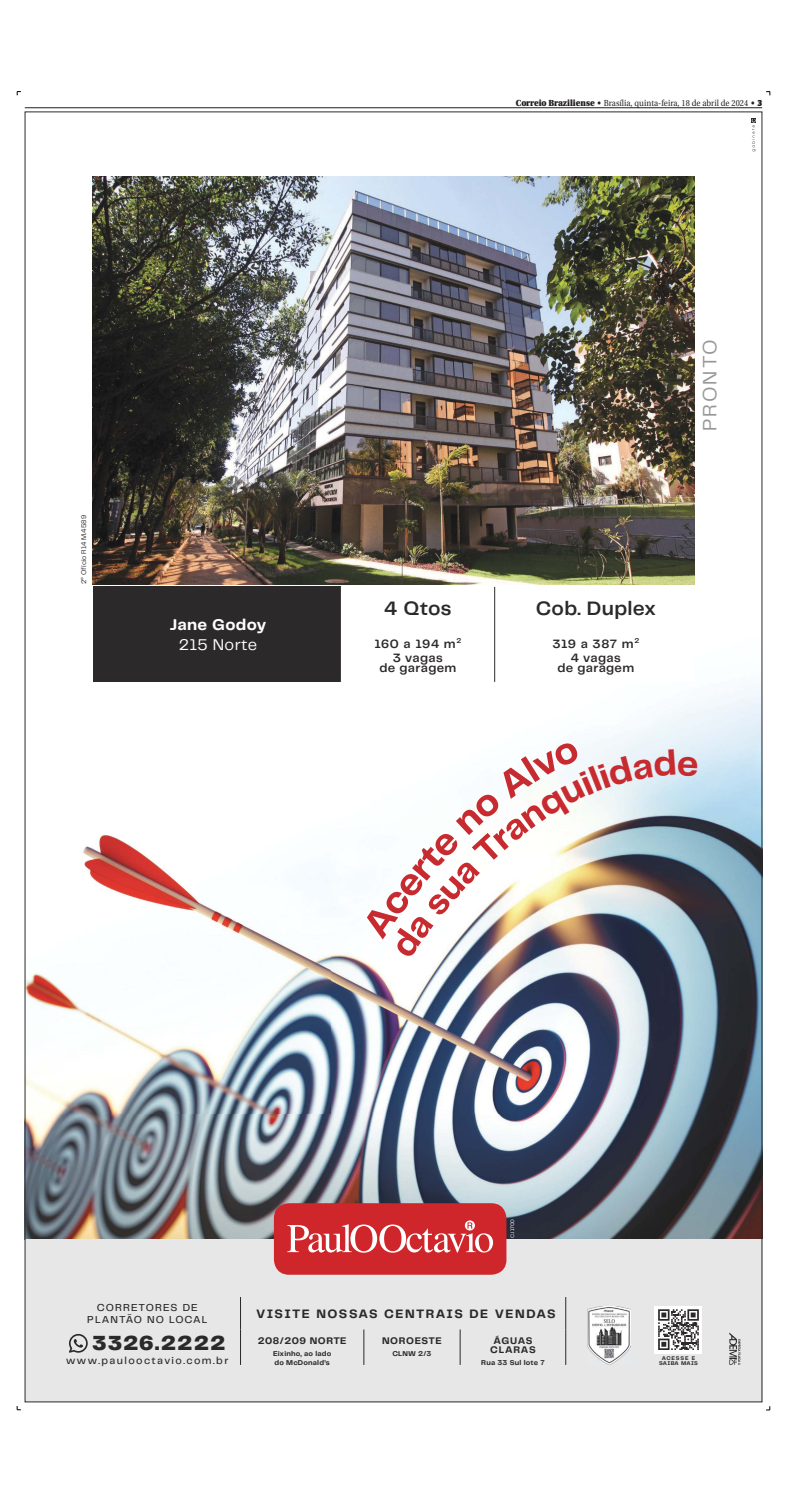
<style>
.page{position:relative;width:787px;height:1489px;background:#fff}
.page>*{position:absolute;margin:0;border:0;box-sizing:border-box;transform-origin:0 0}
.t1{font:900 21.26px "Telegraf";letter-spacing:.05em;color:#2c292a}
.t2{font:600 20.21px "Telegraf";letter-spacing:.01em;color:#2c292a}
.t3{font:20.12px "Telegraf";letter-spacing:.095em;color:#959799}
.t4{font:700 16.19px "Telegraf";letter-spacing:.02em;color:#fff}
.t5{font:16.19px "Telegraf";letter-spacing:.02em;color:#fff}
.t6{font:700 12.69px "Telegraf";letter-spacing:.11em;color:#2c292a}
.t7{font:600 12.6px/14.3px "Telegraf";letter-spacing:.035em;color:#2c292a;text-align:center}
.t8{font:500 10.59px "Telegraf";letter-spacing:.13em;color:#2c292a}
.t9{font:500 10.5px/11.3px "Telegraf";letter-spacing:.1em;color:#2c292a;text-align:center}
.t10{font:700 9.97px "Telegraf";letter-spacing:.055em;color:#2c292a}
.t11{font:700 9.97px/9.2px "Telegraf";letter-spacing:.075em;color:#2c292a;text-align:center}
.t12{font:8.75px "Utopia";letter-spacing:.005em;color:#231f20;scale:.9 1}
.t13{font:700 7.26px/9.2px "Telegraf";letter-spacing:.025em;color:#2c292a}
.t14{font:7px "Telegraf";letter-spacing:.005em;color:#2c292a}
.t15{font:700 5.6px/5.3px "Telegraf";letter-spacing:.065em;color:#2c292a;text-align:center}
.t16{font:5.34px "Telegraf";letter-spacing:-.065em;color:#fff}
.s1{font-weight:900}
.s2{font-family:"Ronnia";font-weight:800}
</style>
<div class="page">
<hr style="left:25px;top:108px;width:736px;height:1px;background:#231f20">
<img style="left:27px;top:487px;width:732px;height:752px">
<div style="left:93px;top:587px;width:247px;height:95px;background:#2c292a"></div>
<svg style="left:341px;top:587px;width:353px;height:95px"></svg>
<hr style="left:340px;top:587px;width:1px;height:42px;background:#2c292a">
<hr style="left:494px;top:587px;width:1px;height:42px;background:#2c292a">
<hr style="left:340px;top:629px;width:1px;height:53px;background:#2c292a">
<hr style="left:494px;top:629px;width:1px;height:53px;background:#2c292a">
<img style="left:93px;top:176px;width:601px;height:408px">
<div style="left:25px;top:1239px;width:736px;height:162px;background:#e7e7e8"></div>
<div style="left:654px;top:1305px;width:47px;height:48px;background:#fff"></div>
<svg style="left:658px;top:1309px;width:40px;height:40px"></svg>
<div style="left:274px;top:1203px;width:232px;height:71px;background:#ce262b;border-radius:15px"></div>
<svg style="left:287px;top:1220px;width:206px;height:32px"></svg>
<svg style="left:729px;top:1332px;width:11px;height:32px"></svg>
<hr style="left:565px;top:1296px;width:1px;height:33px;background:#2c292a">
<hr style="left:363px;top:1329px;width:1px;height:35px;background:#2c292a">
<hr style="left:460px;top:1329px;width:1px;height:35px;background:#2c292a">
<hr style="left:565px;top:1329px;width:1px;height:35px;background:#2c292a">
<hr style="left:240px;top:1296px;width:1px;height:33px;background:#2c292a">
<hr style="left:240px;top:1329px;width:1px;height:35px;background:#2c292a">
<svg style="left:69px;top:1333px;width:19px;height:19px"></svg>
<img style="left:587px;top:1306px;width:43px;height:58px">
<svg style="left:751px;top:118px;width:4px;height:33px"></svg>
<svg style="left:361px;top:740px;width:336px;height:218px"></svg>
<p class="t12" style="left:516px;top:99px;width:275px"><span class="s1">Correio Braziliense •</span> Brasília, quinta-feira, 18 de abril de 2024 <span class="s1">•</span> <span class="s2">3</span></p>
<p class="t14" style="left:79px;top:584px;width:71px;rotate:-90deg">2° Ofício R14 M.4589</p>
<h3 class="t4" style="left:170px;top:613px;width:98px">Jane Godoy</h3>
<h3 class="t5" style="left:179px;top:634px;width:80px">215 Norte</h3>
<h3 class="t3" style="left:696px;top:431px;width:93px;rotate:-90deg">PRONTO</h3>
<h2 class="t2" style="left:384px;top:594px;width:69px">4 Qtos</h2>
<h2 class="t2" style="left:535px;top:594px;width:121px">Cob. Duplex</h2>
<h3 class="t7" style="left:374px;top:636px;width:88px">160 a 194 m<sup>2<br></sup>3 vagas</h3>
<h3 class="t7" style="left:379px;top:660px;width:78px">de garagem</h3>
<h3 class="t7" style="left:552px;top:636px;width:88px">319 a 387 m<sup>2<br></sup>4 vagas</h3>
<h3 class="t7" style="left:557px;top:660px;width:78px">de garagem</h3>
<p class="t16" style="left:508px;top:1237px;width:20px;rotate:-90deg">CJ 1700</p>
<p class="t9" style="left:87px;top:1301px;width:121px">CORRETORES DE<br>PLANTÃO NO LOCAL</p>
<h3 class="t6" style="left:256px;top:1304px;width:301px">VISITE NOSSAS CENTRAIS DE VENDAS</h3>
<h1 class="t1" style="left:92px;top:1327px;width:135px">3326.2222</h1>
<p class="t8" style="left:66px;top:1353px;width:164px">www.paulooctavio.com.br</p>
<p class="t11" style="left:490px;top:1335px;width:47px">ÁGUAS<br>CLARAS</p>
<p class="t13" style="left:481px;top:1357px;width:65px">Rua 33 Sul lote 7</p>
<p class="t10" style="left:258px;top:1333px;width:90px">208/209 NORTE</p>
<p class="t13" style="left:273px;top:1348px;width:60px">Eixinho, ao lado do McDonald’s</p>
<p class="t10" style="left:382px;top:1333px;width:61px">NOROESTE</p>
<p class="t13" style="left:392px;top:1348px;width:40px">CLNW 2/3</p>
<p class="t15" style="left:658px;top:1354px;width:40px">ACESSE E<br>SAIBA MAIS</p>
</div>
